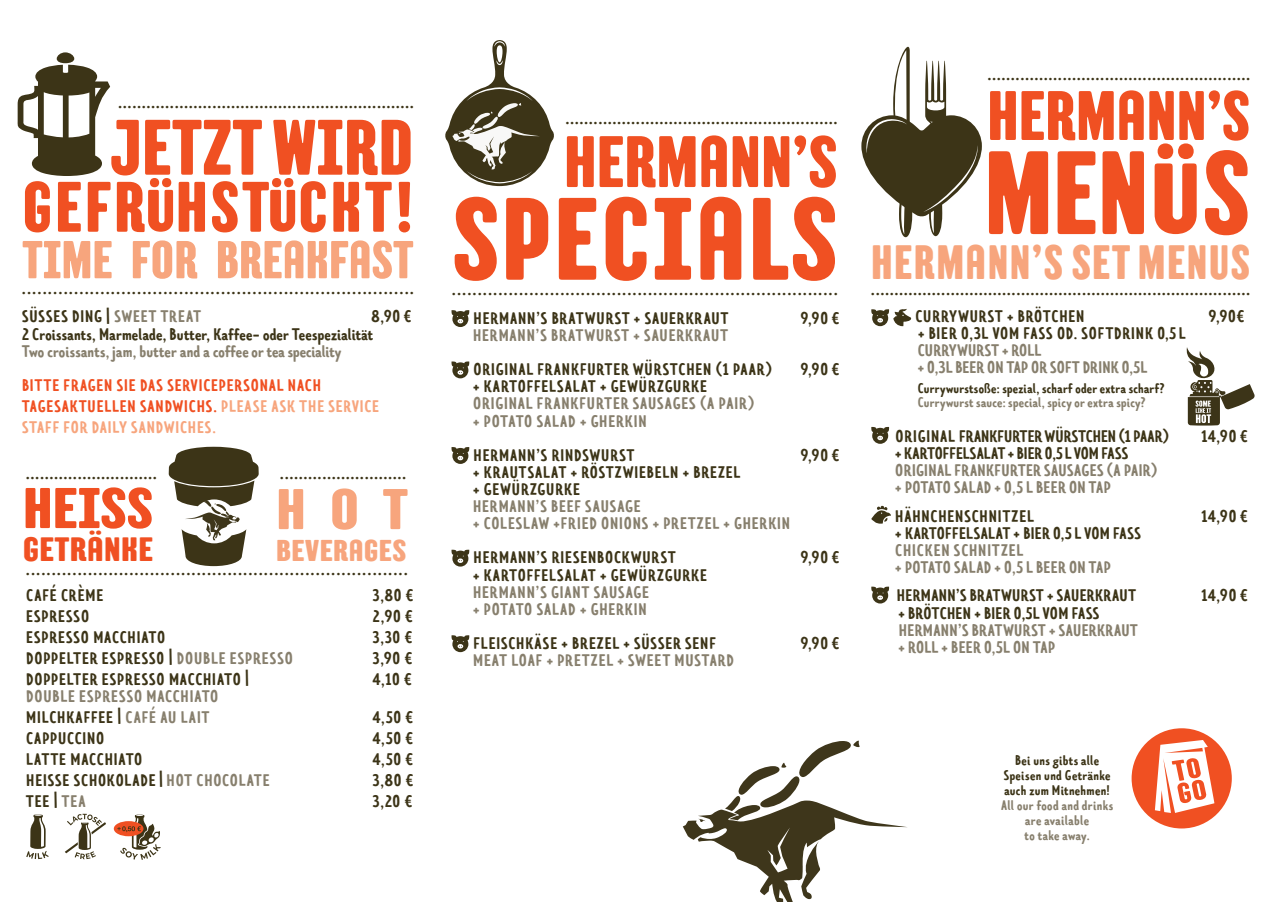
<style>
.page{position:relative;width:1272px;height:902px;background:#fff}
.page>*{position:absolute;margin:0;border:0;box-sizing:border-box;transform-origin:0 0}
.t1{font:118.2px "TT Berlinerins Grotesk";color:#f05022}
.t2{font:116.85px "TT Berlinerins Grotesk";letter-spacing:.02em;color:#f05022}
.t3{font:78.3px "TT Berlinerins Grotesk";color:#f05022}
.t4{font:72.75px "TT Berlinerins Grotesk";color:#f05022}
.t5{font:71.25px "TT Berlinerins Grotesk";letter-spacing:.04em;color:#f05022}
.t6{font:69.75px "TT Berlinerins Grotesk";color:#f05022}
.t7{font:57.3px "TT Berlinerins Grotesk";color:#f05022;scale:1.15 1}
.t8{font:57.3px "TT Berlinerins Grotesk";color:#f7a57d;scale:1.15 1}
.t9{font:53.25px "TT Berlinerins Grotesk";color:#f7a57d}
.t10{font:48px "TT Berlinerins Grotesk";letter-spacing:.03em;color:#f7a57d}
.t11{font:33.6px "TT Berlinerins Grotesk";letter-spacing:.005em;color:#f05022;scale:1.15 1}
.t12{font:30px "TT Berlinerins Grotesk";letter-spacing:.01em;color:#f7a57d;scale:1.15 1}
.t13{font:700 17.1px/17.1px "TT Limes Sans";letter-spacing:.035em;color:#3c3417}
.t14{font:700 17.1px/17.1px "TT Limes Sans";letter-spacing:.03em;color:#877f6d}
.t15{font:700 17.1px/17.1px "TT Limes Sans";letter-spacing:.005em;color:#877f6d}
.t16{font:700 17.1px/21px "TT Limes Sans";letter-spacing:.035em;color:#f05022}
.t17{font:700 17.1px "TT Limes Sans";letter-spacing:.005em;color:#3c3417}
.t18{font:700 17.1px/17.1px "TT Limes Sans";color:#3c3417}
.t19{font:700 17.1px "TT Limes Sans";color:#877f6d}
.t20{font:700 17.1px/17.1px "TT Limes Sans";letter-spacing:-.005em;color:#877f6d}
.t21{font:700 17.1px "TT Limes Sans";letter-spacing:-.01em;color:#3c3417}
.t22{font:700 17.1px "TT Limes Sans";letter-spacing:-.015em;color:#3c3417}
.t23{font:15.6px "TT Berlinerins Grotesk";color:#3c3417}
.t24{font:700 14.25px/15px "TT Limes Sans";letter-spacing:.02em;color:#3c3417;text-align:center}
.t25{font:700 14.25px/15px "TT Limes Sans";letter-spacing:.015em;color:#877f6d;text-align:center}
.s1{color:#877f6d}
.s2{color:#f7a57d}
.s3{color:#3c3417}
</style>
<div class="page">
<svg style="left:148px;top:178px;width:25px;height:54px"></svg>
<svg style="left:270px;top:178px;width:25px;height:54px"></svg>
<svg style="left:18px;top:52px;width:92px;height:124px"></svg>
<svg style="left:682px;top:740px;width:225px;height:161px"></svg>
<svg style="left:1154px;top:143px;width:42px;height:91px"></svg>
<svg style="left:861px;top:47px;width:120px;height:191px"></svg>
<svg style="left:871px;top:309px;width:40px;height:17px"></svg>
<svg style="left:871px;top:427px;width:18px;height:17px"></svg>
<svg style="left:871px;top:506px;width:20px;height:17px"></svg>
<svg style="left:871px;top:586px;width:18px;height:17px"></svg>
<svg style="left:1186px;top:347px;width:68px;height:78px"></svg>
<svg style="left:169px;top:446px;width:90px;height:120px"></svg>
<svg style="left:451px;top:310px;width:18px;height:17px"></svg>
<svg style="left:451px;top:361px;width:18px;height:17px"></svg>
<svg style="left:451px;top:447px;width:18px;height:17px"></svg>
<svg style="left:451px;top:549px;width:18px;height:17px"></svg>
<svg style="left:451px;top:635px;width:18px;height:17px"></svg>
<div style="left:1131px;top:728px;width:100px;height:100px;background:#f05022;border-radius:50%"></div>
<svg style="left:1154px;top:739px;width:60px;height:73px"></svg>
<svg style="left:445px;top:40px;width:109px;height:146px"></svg>
<svg style="left:26px;top:814px;width:23px;height:45px"></svg>
<svg style="left:65px;top:813px;width:41px;height:46px"></svg>
<svg style="left:114px;top:821px;width:29px;height:15px"></svg>
<svg style="left:117px;top:814px;width:44px;height:45px"></svg>
<p class="t23" style="left:119px;top:92px;width:297px">...............................................................</p>
<h3 class="t3" style="left:110px;top:98px;width:305px">JETZT WIRD</h3>
<h3 class="t5" style="left:22px;top:162px;width:393px">GEFR HST CKT!</h3>
<h3 class="t9" style="left:22px;top:226px;width:393px">TIME FOR BREAKFAST</h3>
<p class="t23" style="left:22px;top:278px;width:393px">...........................................................................</p>
<p class="t13" style="left:22px;top:308px;width:180px">SÜSSES DING | <span class="s1">SWEET TREAT</span></p>
<p class="t18" style="left:22px;top:308px;width:391px;text-indent:349px">8,90 €<br>2 Croissants, Marmelade, Butter, Kaffee- oder Teespezialität</p>
<p class="t19" style="left:22px;top:340px;width:321px">Two croissants, jam, butter and a coffee or tea speciality</p>
<p class="t16" style="left:22px;top:375px;width:359px">BITTE FRAGEN SIE DAS SERVICEPERSONAL NACH<br>TAGESAKTUELLEN SANDWICHS. <span class="s2">PLEASE ASK THE SERVICE<br>STAFF FOR DAILY SANDWICHES.</span></p>
<p class="t23" style="left:26px;top:464px;width:132px">............................</p>
<p class="t23" style="left:280px;top:464px;width:127px">...........................</p>
<h3 class="t7" style="left:23px;top:472px;width:115px">HEISS</h3>
<h3 class="t11" style="left:23px;top:528px;width:115px">GETRÄNKE</h3>
<h3 class="t8" style="left:276px;top:473px;width:116px">HOT</h3>
<h3 class="t12" style="left:276px;top:531px;width:114px">BEVERAGES</h3>
<p class="t23" style="left:26px;top:560px;width:383px">..........................................................................</p>
<p class="t13" style="left:26px;top:586px;width:79px">CAFÉ CRÈME</p>
<p class="t13" style="left:373px;top:586px;width:42px">3,80 €</p>
<p class="t13" style="left:26px;top:607px;width:65px">ESPRESSO</p>
<p class="t13" style="left:373px;top:607px;width:42px">2,90 €</p>
<p class="t13" style="left:26px;top:628px;width:141px">ESPRESSO MACCHIATO</p>
<p class="t13" style="left:373px;top:628px;width:41px">3,30 €</p>
<p class="t13" style="left:26px;top:649px;width:268px">DOPPELTER ESPRESS0 | <span class="s1">DOUBLE ESPRESSO</span></p>
<p class="t13" style="left:373px;top:649px;width:41px">3,90 €</p>
<p class="t13" style="left:26px;top:670px;width:225px">DOPPELTER ESPRESSO MACCHIATO |</p>
<p class="t13" style="left:373px;top:670px;width:41px">4,10 €</p>
<p class="t14" style="left:26px;top:685px;width:194px;line-height:21px">DOUBLE ESPRESSO MACCHIATO<br><span class="s3">MILCHKAFFEE |</span> CAFÉ AU LAIT</p>
<p class="t13" style="left:373px;top:708px;width:42px">4,50 €</p>
<p class="t13" style="left:26px;top:729px;width:80px">CAPPUCCINO</p>
<p class="t13" style="left:373px;top:729px;width:42px">4,50 €</p>
<p class="t13" style="left:26px;top:750px;width:118px">LATTE MACCHIATO</p>
<p class="t13" style="left:373px;top:750px;width:42px">4,50 €</p>
<p class="t13" style="left:26px;top:771px;width:245px">HEISSE SCHOKOLADE | <span class="s1">HOT CHOCOLATE</span></p>
<p class="t13" style="left:373px;top:771px;width:42px">3,80 €</p>
<p class="t13" style="left:26px;top:792px;width:61px">TEE | <span class="s1">TEA</span></p>
<p class="t13" style="left:373px;top:792px;width:41px">3,20 €</p>
<p class="t23" style="left:565px;top:109px;width:273px">..........................................................</p>
<h3 class="t4" style="left:564px;top:116px;width:275px">HERMANN’S</h3>
<h2 class="t2" style="left:452px;top:165px;width:386px">SPECIALS</h2>
<p class="t23" style="left:452px;top:280px;width:387px">...........................................................................</p>
<p class="t13" style="left:473px;top:309px;width:256px">HERMANN’S BRATWURST + SAUERKRAUT</p>
<p class="t13" style="left:800px;top:309px;width:40px">9,90 €</p>
<p class="t14" style="left:473px;top:326px;width:256px">HERMANN’S BRATWURST + SAUERKRAUT</p>
<p class="t13" style="left:473px;top:361px;width:300px">ORIGINAL FRANKFURTER WÜRSTCHEN (1 PAAR)</p>
<p class="t13" style="left:800px;top:361px;width:40px">9,90 €</p>
<p class="t13" style="left:473px;top:378px;width:236px">+ KARTOFFELSALAT + GEWÜRZGURKE</p>
<p class="t14" style="left:473px;top:395px;width:283px">ORIGINAL FRANKFURTER SAUSAGES (A PAIR) + POTATO SALAD + GHERKIN</p>
<p class="t13" style="left:473px;top:446px;width:162px">HERMANN’S RINDSWURST</p>
<p class="t13" style="left:800px;top:446px;width:40px">9,90 €</p>
<p class="t13" style="left:473px;top:463px;width:269px">+ KRAUTSALAT + RÖSTZWIEBELN + BREZEL + GEWÜRZGURKE</p>
<p class="t14" style="left:473px;top:497px;width:319px">HERMANN’S BEEF SAUSAGE<br>+ COLESLAW +FRIED ONIONS + PRETZEL + GHERKIN</p>
<p class="t13" style="left:473px;top:549px;width:203px">HERMANN’S RIESENBOCKWURST</p>
<p class="t13" style="left:800px;top:549px;width:40px">9,90 €</p>
<p class="t13" style="left:473px;top:566px;width:236px">+ KARTOFFELSALAT + GEWÜRZGURKE</p>
<p class="t14" style="left:473px;top:583px;width:178px">HERMANN’S GIANT SAUSAGE + POTATO SALAD + GHERKIN</p>
<p class="t13" style="left:473px;top:634px;width:244px">FLEISCHKÄSE + BREZEL + SÜSSER SENF</p>
<p class="t13" style="left:800px;top:634px;width:40px">9,90 €</p>
<p class="t14" style="left:473px;top:651px;width:263px">MEAT LOAF + PRETZEL + SWEET MUSTARD</p>
<p class="t23" style="left:987px;top:65px;width:264px">........................................................</p>
<h3 class="t6" style="left:987px;top:72px;width:264px">HERMANN’S</h3>
<h1 class="t1" style="left:984px;top:118px;width:267px">MEN S</h1>
<h3 class="t10" style="left:871px;top:232px;width:380px">HERMANN’S SET MENUS</h3>
<p class="t23" style="left:871px;top:279px;width:380px">.................................................................................</p>
<p class="t13" style="left:915px;top:307px;width:171px">CURRYWURST + BRÖTCHEN</p>
<p class="t13" style="left:1208px;top:307px;width:38px">9,90€</p>
<p class="t13" style="left:918px;top:325px;width:269px">+ BIER 0,3L VOM FASS OD. SOFTDRINK 0,5 L</p>
<p class="t20" style="left:917px;top:342px;width:231px">CURRYWURST + ROLL<br>+ 0,3L BEER ON TAP OR SOFT DRINK 0,5L</p>
<p class="t24" style="left:917px;top:380px;width:248px">Currywurstsoße: spezial, scharf oder extra scharf?</p>
<p class="t25" style="left:917px;top:394px;width:229px">Currywurst sauce: special, spicy or extra spicy?</p>
<p class="t21" style="left:895px;top:425px;width:275px">ORIGINAL FRANKFURTER WÜRSTCHEN (1 PAAR)</p>
<p class="t13" style="left:1201px;top:427px;width:48px">14,90 €</p>
<p class="t22" style="left:895px;top:442px;width:235px">+ KARTOFFELSALAT + BIER 0,5 L VOM FASS</p>
<p class="t15" style="left:895px;top:461px;width:264px">ORIGINAL FRANKFURTER SAUSAGES (A PAIR) + POTATO SALAD + 0,5 L BEER ON TAP</p>
<p class="t13" style="left:895px;top:507px;width:140px">HÄHNCHENSCHNITZEL</p>
<p class="t13" style="left:1201px;top:507px;width:48px">14,90 €</p>
<p class="t17" style="left:895px;top:521px;width:247px">+ KARTOFFELSALAT + BIER 0,5 L VOM FASS</p>
<p class="t14" style="left:895px;top:541px;width:217px">CHICKEN SCHNITZEL<br>+ POTATO SALAD + 0,5 L BEER ON TAP</p>
<p class="t17" style="left:896px;top:584px;width:240px">HERMANN’S BRATWURST + SAUERKRAUT</p>
<p class="t13" style="left:1201px;top:587px;width:48px">14,90 €</p>
<p class="t17" style="left:898px;top:601px;width:203px">+ BRÖTCHEN + BIER 0,5L VOM FASS</p>
<p class="t15" style="left:898px;top:621px;width:241px">HERMANN’S BRATWURST + SAUERKRAUT + ROLL + BEER 0,5L ON TAP</p>
<p class="t24" style="left:1003px;top:752px;width:108px">Bei uns gibts alle<br>Speisen und Getränke auch zum Mitnehmen!</p>
<p class="t25" style="left:1001px;top:797px;width:114px">All our food and drinks are available<br>to take away.</p>
</div>
